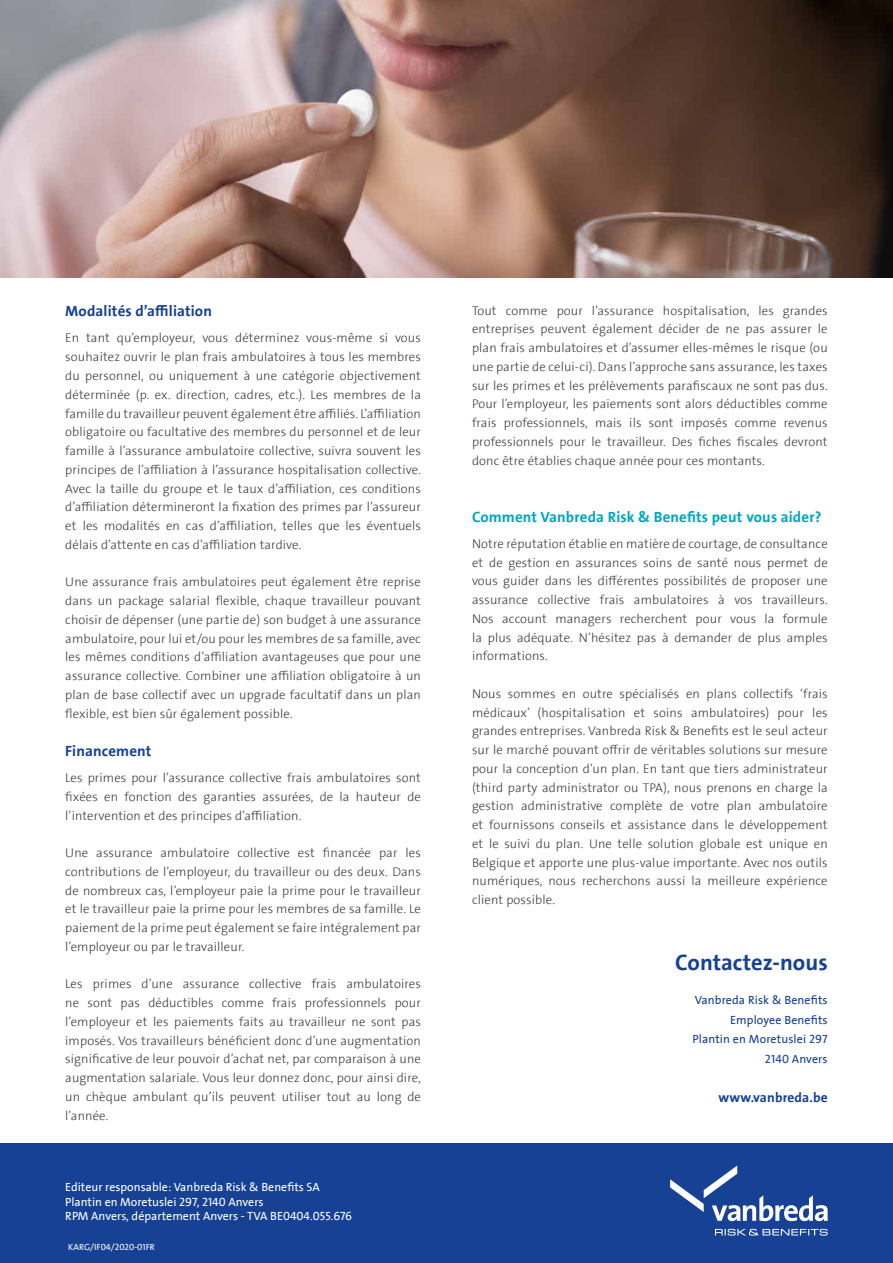
<style>
.page{position:relative;width:893px;height:1263px;background:#fff}
.page>*{position:absolute;margin:0;border:0;box-sizing:border-box;transform-origin:0 0}
.t1{font:700 22.5px "The Sans LF";color:#164194}
.t2{font:15px "The Sans LF Bold";letter-spacing:.01em;color:#00a6c0}
.t3{font:15px "The Sans LF Bold";letter-spacing:.01em;color:#164194}
.t4{font:700 13.5px "The Sans LF";letter-spacing:.01em;color:#164194}
.t5{font:12.75px/18.8px "The Sans LF Light";letter-spacing:.01em;color:#3c3c3b;text-align:justify}
.t6{font:12px/14.4px "The Sans LF";color:#fff}
.t7{font:12px/19.5px "The Sans LF";letter-spacing:.01em;color:#164194;text-align:right}
.t8{font:9px "The Sans LF";color:#fff}
</style>
<div class="page">
<div style="left:0;top:1144px;width:893px;height:119px;background:#164194"></div>
<svg style="left:670px;top:1165px;width:158px;height:56px"></svg>
<svg style="left:715px;top:1229px;width:113px;height:6px"></svg>
<img style="left:0;top:0;width:893px;height:277px">
<p class="t3" style="left:65px;top:303px;width:148px">Modalités d’affiliation</p>
<p class="t5" style="left:65px;top:329px;width:357px">En tant qu’employeur, vous déterminez vous-même si vous souhaitez ouvrir le plan frais ambulatoires à tous les membres du personnel, ou uniquement à une catégorie objectivement déterminée (p. ex. direction, cadres, etc.). Les membres de la famille du travailleur peuvent également être affiliés. L’affiliation obligatoire ou facultative des membres du personnel et de leur famille à l’assurance ambulatoire collective, suivra souvent les principes de l’affiliation à l’assurance hospitalisation collective.<br>Avec la taille du groupe et le taux d’affiliation, ces conditions d’affiliation détermineront la fixation des primes par l’assureur et les modalités en cas d’affiliation, telles que les éventuels délais d’attente en cas d’affiliation tardive.</p>
<p class="t5" style="left:65px;top:573px;width:357px">Une assurance frais ambulatoires peut également être reprise dans un package salarial flexible, chaque travailleur pouvant choisir de dépenser (une partie de) son budget à une assurance ambulatoire, pour lui et/ou pour les membres de sa famille, avec les mêmes conditions d’affiliation avantageuses que pour une assurance collective. Combiner une affiliation obligatoire à un plan de base collectif avec un upgrade facultatif dans un plan flexible, est bien sûr également possible.</p>
<p class="t3" style="left:65px;top:743px;width:88px">Financement</p>
<p class="t5" style="left:65px;top:769px;width:357px">Les primes pour l’assurance collective frais ambulatoires sont fixées en fonction des garanties assurées, de la hauteur de l’intervention et des principes d’affiliation.</p>
<p class="t5" style="left:65px;top:844px;width:357px">Une assurance ambulatoire collective est financée par les contributions de l’employeur, du travailleur ou des deux. Dans de nombreux cas, l’employeur paie la prime pour le travailleur et le travailleur paie la prime pour les membres de sa famille. Le paiement de la prime peut également se faire intégralement par l’employeur ou par le travailleur.</p>
<p class="t5" style="left:65px;top:975px;width:357px">Les primes d’une assurance collective frais ambulatoires ne sont pas déductibles comme frais professionnels pour l’employeur et les paiements faits au travailleur ne sont pas imposés. Vos travailleurs bénéficient donc d’une augmentation significative de leur pouvoir d’achat net, par comparaison à une augmentation salariale. Vous leur donnez donc, pour ainsi dire, un chèque ambulant qu’ils peuvent utiliser tout au long de l’année.</p>
<p class="t6" style="left:65px;top:1181px;width:288px">Editeur responsable: Vanbreda Risk &amp; Benefits SA<br>Plantin en Moretuslei 297, 2140 Anvers<br>RPM Anvers, département Anvers - TVA BE0404.055.676</p>
<p class="t8" style="left:68px;top:1242px;width:88px">KARG/IF04/2020-01FR</p>
<p class="t5" style="left:472px;top:301px;width:357px">Tout comme pour l’assurance hospitalisation, les grandes entreprises peuvent également décider de ne pas assurer le plan frais ambulatoires et d’assumer elles-mêmes le risque (ou une partie de celui-ci). Dans l’approche sans assurance, les taxes sur les primes et les prélèvements parafiscaux ne sont pas dus.<br>Pour l’employeur, les paiements sont alors déductibles comme frais professionnels, mais ils sont imposés comme revenus professionnels pour le travailleur. Des fiches fiscales devront donc être établies chaque année pour ces montants.</p>
<p class="t2" style="left:472px;top:509px;width:351px">Comment Vanbreda Risk &amp; Benefits peut vous aider?</p>
<p class="t5" style="left:472px;top:535px;width:357px">Notre réputation établie en matière de courtage, de consultance et de gestion en assurances soins de santé nous permet de vous guider dans les différentes possibilités de proposer une assurance collective frais ambulatoires à vos travailleurs.<br>Nos account managers recherchent pour vous la formule la plus adéquate. N’hésitez pas à demander de plus amples informations.</p>
<p class="t5" style="left:472px;top:685px;width:357px">Nous sommes en outre spécialisés en plans collectifs ‘frais médicaux’ (hospitalisation et soins ambulatoires) pour les grandes entreprises. Vanbreda Risk &amp; Benefits est le seul acteur sur le marché pouvant offrir de véritables solutions sur mesure pour la conception d’un plan. En tant que tiers administrateur (third party administrator ou TPA), nous prenons en charge la gestion administrative complète de votre plan ambulatoire et fournissons conseils et assistance dans le développement et le suivi du plan. Une telle solution globale est unique en Belgique et apporte une plus-value importante. Avec nos outils numériques, nous recherchons aussi la meilleure expérience client possible.</p>
<h1 class="t1" style="left:675px;top:951px;width:154px">Contactez-nous</h1>
<p class="t7" style="left:692px;top:991px;width:137px">Vanbreda Risk &amp; Benefits<br>Employee Benefits<br>Plantin en Moretuslei 297<br>2140 Anvers</p>
<p class="t4" style="left:718px;top:1090px;width:111px">www.vanbreda.be</p>
</div>
